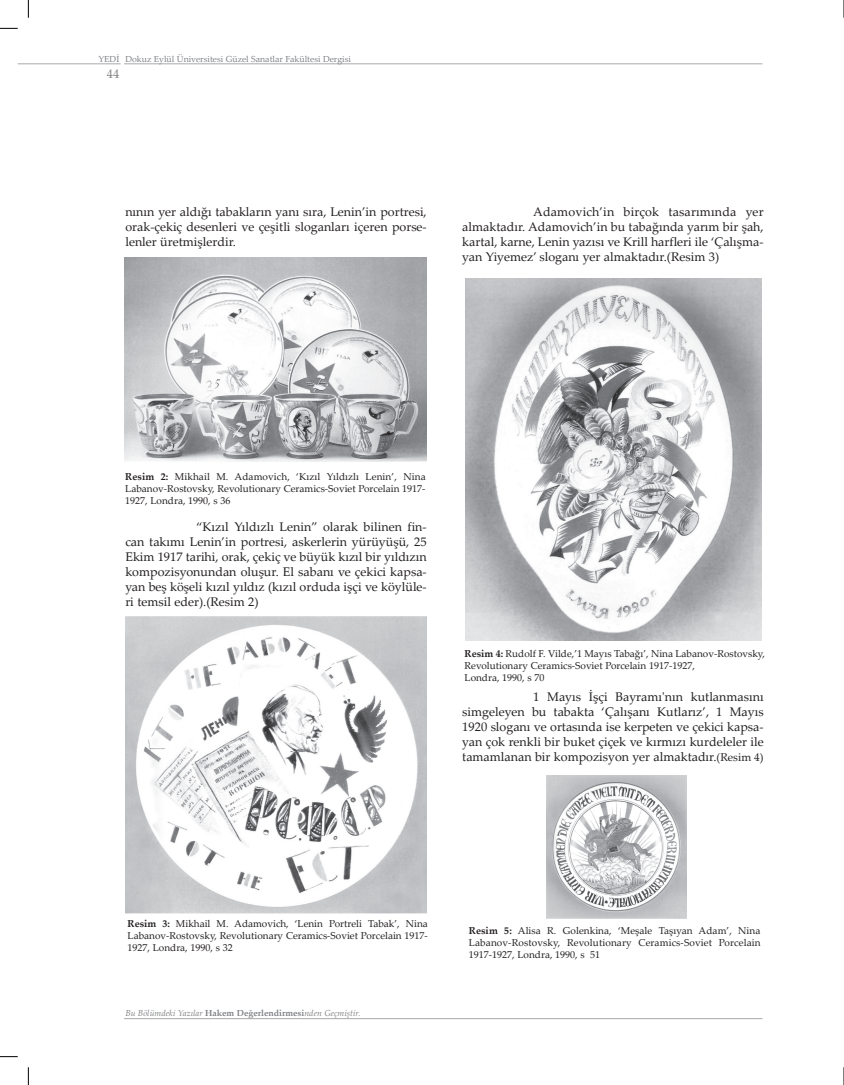
<style>
.page{position:relative;width:844px;height:1085px;background:#fff}
.page>*{position:absolute;margin:0;border:0;box-sizing:border-box;transform-origin:0 0}
.t1{font:12.5px/15px "Palatino Linotype";color:#231f20;text-align:justify}
.t2{font:12.5px "Palatino Linotype";color:#808285}
.t3{font:10px/12px "Palatino Linotype";color:#231f20;text-align:justify}
.t4{font:8.75px "Palatino Linotype";color:#808285}
.t5{font:italic 8.75px "Palatino Linotype";color:#808285}
.s1{font-weight:700}
.s2{font-size:11.25px}
.s3{font-weight:700;font-style:normal}
</style>
<div class="page">
<svg style="left:28px;top:0;width:1px;height:18px"></svg>
<svg style="left:843px;top:0;width:1px;height:18px"></svg>
<svg style="left:28px;top:1067px;width:1px;height:17px"></svg>
<svg style="left:843px;top:1067px;width:1px;height:17px"></svg>
<svg style="left:0;top:28px;width:18px;height:1px"></svg>
<svg style="left:0;top:1056px;width:18px;height:1px"></svg>
<hr style="left:18px;top:64px;width:102px;height:1px;background:#a8a9ad">
<hr style="left:124px;top:64px;width:638px;height:1px;background:#a8a9ad">
<hr style="left:124px;top:1018px;width:638px;height:1px;background:#a8a9ad">
<img style="left:124px;top:257px;width:302px;height:205px">
<img style="left:125px;top:616px;width:301px;height:296px">
<img style="left:465px;top:278px;width:296px;height:362px">
<img style="left:546px;top:775px;width:140px;height:143px">
<p class="t4" style="left:98px;top:52px;width:254px">YEDİ Dokuz Eylül Üniversitesi Güzel Sanatlar Fakültesi Dergisi</p>
<p class="t2" style="left:107px;top:65px;width:14px">44</p>
<p class="t1" style="left:125px;top:204px;width:303px">nının yer aldığı tabakların yanı sıra, Lenin’in portresi, orak-çekiç desenleri ve çeşitli sloganları içeren porse&shy;lenler üretmişlerdir.</p>
<p class="t1" style="left:462px;top:204px;width:303px;text-indent:71px">Adamovich’in birçok tasarımında yer almaktadır. Adamovich’in bu tabağında yarım bir şah, kartal, karne, Lenin yazısı ve Krill harfleri ile ‘Çalışma&shy;yan Yiyemez’ sloganı yer almaktadır.(Resim 3)</p>
<p class="t3" style="left:125px;top:470px;width:302px"><span class="s1">Resim 2:</span> Mikhail M. Adamovich, ‘Kızıl Yıldızlı Lenin’, Nina Labanov-Rostovsky, Revolutionary Ceramics-Soviet Porcelain 1917- 1927, Londra, 1990, s 36</p>
<p class="t1" style="left:125px;top:519px;width:303px;text-indent:71px">“Kızıl Yıldızlı Lenin” olarak bilinen fin&shy;can takımı Lenin’in portresi, askerlerin yürüyüşü, 25<br>Ekim 1917 tarihi, orak, çekiç ve büyük kızıl bir yıldızın kompozisyonundan oluşur. El sabanı ve çekici kapsa&shy;yan beş köşeli kızıl yıldız (kızıl orduda işçi ve köylüle&shy;ri temsil eder).(Resim 2)</p>
<p class="t3" style="left:464px;top:647px;width:302px;text-align:left"><span class="s1">Resim 4:</span> Rudolf F. Vilde,’1 Mayıs Tabağı’, Nina Labanov-Rostovsky,<br>Revolutionary Ceramics-Soviet Porcelain 1917-1927,<br>Londra, 1990, s 70</p>
<p class="t1" style="left:462px;top:689px;width:303px;text-indent:71px">1 Mayıs İşçi Bayramı'nın kutlanmasını simgeleyen bu tabakta ‘Çalışanı Kutlarız’, 1 Mayıs 1920 sloganı ve ortasında ise kerpeten ve çekici kapsa&shy;yan çok renkli bir buket çiçek ve kırmızı kurdeleler ile tamamlanan bir kompozisyon yer almaktadır.<span class="s2">(Resim 4)</span></p>
<p class="t3" style="left:127px;top:916px;width:302px"><span class="s1">Resim 3:</span> Mikhail M. Adamovich, ‘Lenin Portreli Tabak’, Nina Labanov-Rostovsky, Revolutionary Ceramics-Soviet Porcelain 1917- 1927, Londra, 1990, s 32</p>
<p class="t5" style="left:125px;top:1007px;width:237px">Bu Bölümdeki Yazılar <span class="s3">Hakem Değerlendirmesi</span>nden Geçmiştir.</p>
<p class="t3" style="left:469px;top:923px;width:293px"><span class="s1">Resim 5:</span> Alisa R. Golenkina, ‘Meşale Taşıyan Adam’, Nina Labanov-Rostovsky, Revolutionary Ceramics-Soviet Porcelain 1917-1927, Londra, 1990, s 51</p>
</div>
